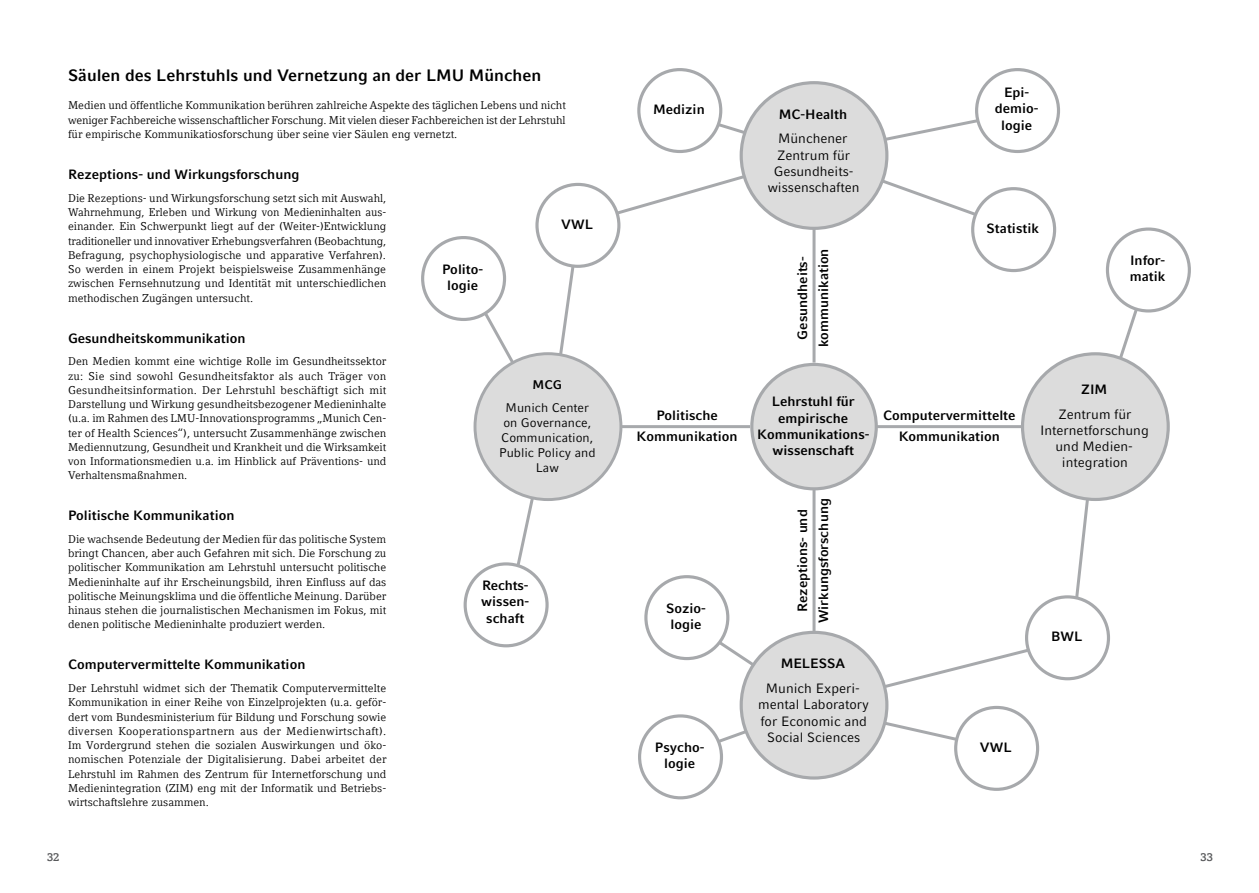
<style>
.page{position:relative;width:1259px;height:893px;background:#fff}
.page>*{position:absolute;margin:0;border:0;box-sizing:border-box;transform-origin:0 0}
.t1{font:700 16.5px "LMU Compatil Fact";color:#000}
.t2{font:700 13.5px/16.2px "LMU Compatil Fact";color:#000;text-align:center}
.t3{font:13.5px/16.2px "LMU Compatil Fact";color:#000;text-align:center}
.t4{font:12.45px/15px "LMU Compatil Fact";color:#000;text-align:center}
.t5{font:700 12.45px "LMU Compatil Fact";color:#000}
.t6{font:11.25px/14.2px "LMU Compatil Letter";color:#000;text-align:justify}
.t7{font:700 11.25px "LMU Compatil Letter";color:#58595b}
</style>
<div class="page">
<div style="left:421px;top:236px;width:85px;height:85px;border:3px solid #a7a9ac;border-radius:50%"></div>
<svg style="left:462px;top:108px;width:690px;height:652px"></svg>
<div style="left:752px;top:364px;width:124px;height:125px;background:#dcdcdc;border-radius:50%"></div>
<div style="left:750px;top:363px;width:128px;height:127px;border:3px solid #a7a9ac;border-radius:50%"></div>
<div style="left:1022px;top:354px;width:146px;height:145px;background:#dcdcdc;border-radius:50%"></div>
<div style="left:1021px;top:352px;width:148px;height:149px;border:3px solid #a7a9ac;border-radius:50%"></div>
<div style="left:741px;top:632px;width:146px;height:146px;background:#dcdcdc;border-radius:50%"></div>
<div style="left:739px;top:631px;width:149px;height:149px;border:3px solid #a7a9ac;border-radius:50%"></div>
<div style="left:741px;top:83px;width:146px;height:145px;background:#dcdcdc;border-radius:50%"></div>
<div style="left:739px;top:81px;width:149px;height:149px;border:3px solid #a7a9ac;border-radius:50%"></div>
<div style="left:955px;top:707px;width:82px;height:82px;background:#fff;border-radius:50%"></div>
<div style="left:954px;top:706px;width:85px;height:85px;border:3px solid #a7a9ac;border-radius:50%"></div>
<div style="left:646px;top:577px;width:82px;height:82px;background:#fff;border-radius:50%"></div>
<div style="left:644px;top:575px;width:85px;height:85px;border:3px solid #a7a9ac;border-radius:50%"></div>
<div style="left:639px;top:716px;width:82px;height:82px;background:#fff;border-radius:50%"></div>
<div style="left:638px;top:714px;width:85px;height:85px;border:3px solid #a7a9ac;border-radius:50%"></div>
<div style="left:972px;top:189px;width:82px;height:82px;background:#fff;border-radius:50%"></div>
<div style="left:971px;top:187px;width:85px;height:85px;border:3px solid #a7a9ac;border-radius:50%"></div>
<div style="left:976px;top:70px;width:82px;height:81px;background:#fff;border-radius:50%"></div>
<div style="left:975px;top:68px;width:85px;height:85px;border:3px solid #a7a9ac;border-radius:50%"></div>
<div style="left:639px;top:70px;width:82px;height:81px;background:#fff;border-radius:50%"></div>
<div style="left:637px;top:68px;width:85px;height:85px;border:3px solid #a7a9ac;border-radius:50%"></div>
<div style="left:1026px;top:597px;width:82px;height:82px;background:#fff;border-radius:50%"></div>
<div style="left:1025px;top:595px;width:85px;height:85px;border:3px solid #a7a9ac;border-radius:50%"></div>
<div style="left:1107px;top:229px;width:82px;height:82px;background:#fff;border-radius:50%"></div>
<div style="left:1106px;top:227px;width:85px;height:86px;border:3px solid #a7a9ac;border-radius:50%"></div>
<div style="left:537px;top:184px;width:82px;height:82px;background:#fff;border-radius:50%"></div>
<div style="left:535px;top:183px;width:85px;height:85px;border:3px solid #a7a9ac;border-radius:50%"></div>
<h1 class="t1" style="left:68px;top:66px;width:475px">Säulen des Lehrstuhls und Vernetzung an der LMU München</h1>
<p class="t6" style="left:68px;top:98px;width:499px">Medien und öffentliche Kommunikation berühren zahlreiche Aspekte des täglichen Lebens und nicht weniger Fachbereiche wissenschaftlicher Forschung. Mit vielen dieser Fachbereichen ist der Lehrstuhl für empirische Kommunikatiosforschung über seine vier Säulen eng vernetzt.</p>
<p class="t2" style="left:68px;top:166px;width:233px">Rezeptions- und Wirkungsforschung</p>
<p class="t6" style="left:68px;top:191px;width:320px">Die Rezeptions- und Wirkungsforschung setzt sich mit Auswahl, Wahrnehmung, Erleben und Wirkung von Medieninhalten aus&shy;einander. Ein Schwerpunkt liegt auf der (Weiter-)Entwicklung traditioneller und innovativer Erhebungsverfahren (Beobachtung, Befragung, psychophysiologische und apparative Verfahren).<br>So werden in einem Projekt beispielsweise Zusammenhänge zwischen Fernsehnutzung und Identität mit unterschiedlichen methodischen Zugängen untersucht.</p>
<p class="t2" style="left:68px;top:330px;width:179px">Gesundheitskommunikation</p>
<p class="t6" style="left:68px;top:354px;width:320px">Den Medien kommt eine wichtige Rolle im Gesundheitssektor zu: Sie sind sowohl Gesundheitsfaktor als auch Träger von Gesundheitsinformation. Der Lehrstuhl beschäftigt sich mit Darstellung und Wirkung gesundheitsbezogener Medieninhalte (u.a. im Rahmen des LMU-Innovationsprogramms „Munich Cen&shy;ter of Health Sciences“), untersucht Zusammenhänge zwischen Mediennutzung, Gesundheit und Krankheit und die Wirksamkeit von Informationsmedien u.a. im Hinblick auf Präventions- und Verhaltensmaßnahmen.</p>
<p class="t2" style="left:68px;top:507px;width:168px">Politische Kommunikation</p>
<p class="t6" style="left:68px;top:532px;width:320px">Die wachsende Bedeutung der Medien für das politische System bringt Chancen, aber auch Gefahren mit sich. Die Forschung zu politischer Kommunikation am Lehrstuhl untersucht politische Medieninhalte auf ihr Erscheinungsbild, ihren Einfluss auf das politische Meinungsklima und die öffentliche Meinung. Darüber hinaus stehen die journalistischen Mechanismen im Fokus, mit denen politische Medieninhalte produziert werden.</p>
<p class="t2" style="left:68px;top:656px;width:239px">Computervermittelte Kommunikation</p>
<p class="t6" style="left:68px;top:681px;width:320px">Der Lehrstuhl widmet sich der Thematik Computervermittelte Kommunikation in einer Reihe von Einzelprojekten (u.a. geför&shy;dert vom Bundesministerium für Bildung und Forschung sowie diversen Kooperationspartnern aus der Medienwirtschaft).<br>Im Vordergrund stehen die sozialen Auswirkungen und öko&shy;nomischen Potenziale der Digitalisierung. Dabei arbeitet der Lehrstuhl im Rahmen des Zentrum für Internetforschung und Medienintegration (ZIM) eng mit der Informatik und Betriebs&shy;wirtschaftslehre zusammen.</p>
<p class="t2" style="left:442px;top:261px;width:42px">Poli-to&shy;logie</p>
<p class="t2" style="left:561px;top:216px;width:33px">VWL</p>
<p class="t5" style="left:532px;top:377px;width:31px">MCG</p>
<p class="t4" style="left:499px;top:400px;width:98px">Munich Center on Governance,<br>Communication,<br>Public Policy and<br>Law</p>
<p class="t2" style="left:481px;top:577px;width:48px">Rechts&shy;wissen&shy;schaft</p>
<p class="t2" style="left:653px;top:101px;width:53px">Medizin</p>
<p class="t2" style="left:779px;top:106px;width:70px">MC-Health</p>
<p class="t3" style="left:768px;top:131px;width:93px">Münchener<br>Zentrum für<br>Gesund- heits&shy;wissenschaften</p>
<p class="t2" style="left:995px;top:84px;width:45px">Epi&shy;de-mio&shy;logie</p>
<p class="t2" style="left:986px;top:220px;width:54px">Statistik</p>
<p class="t2" style="left:792px;top:347px;width:100px;line-height:21px;rotate:-90deg">Gesundheits&shy;kommunikation</p>
<p class="t2" style="left:1129px;top:252px;width:37px;text-align:left">Infor&shy;matik</p>
<p class="t2" style="left:636px;top:405px;width:103px;line-height:21px">Politische<br>Kommunikation</p>
<p class="t2" style="left:757px;top:394px;width:113px">Lehrstuhl für empirische<br>Kommunikations&shy;wissenschaft</p>
<p class="t2" style="left:883px;top:405px;width:134px;line-height:21px">Computervermittelte<br>Kommunikation</p>
<p class="t2" style="left:1081px;top:381px;width:28px">ZIM</p>
<p class="t3" style="left:1040px;top:406px;width:110px">Zentrum für<br>Internet-forschung und Medien&shy;integration</p>
<p class="t2" style="left:666px;top:600px;width:40px">Sozio&shy;logie</p>
<p class="t2" style="left:792px;top:623px;width:126px;line-height:21px;rotate:-90deg">Rezeptions- und<br>Wirkungsforschung</p>
<p class="t2" style="left:1051px;top:629px;width:33px">BWL</p>
<p class="t2" style="left:655px;top:739px;width:50px">Psycho&shy;logie</p>
<p class="t2" style="left:781px;top:656px;width:66px">MELESSA</p>
<p class="t3" style="left:758px;top:680px;width:112px">Munich Experi&shy;mental Laboratory for Economic and<br>Social Sciences</p>
<p class="t2" style="left:980px;top:739px;width:33px">VWL</p>
<p class="t7" style="left:47px;top:850px;width:7px">32</p>
<p class="t7" style="left:1200px;top:850px;width:7px">33</p>
</div>
